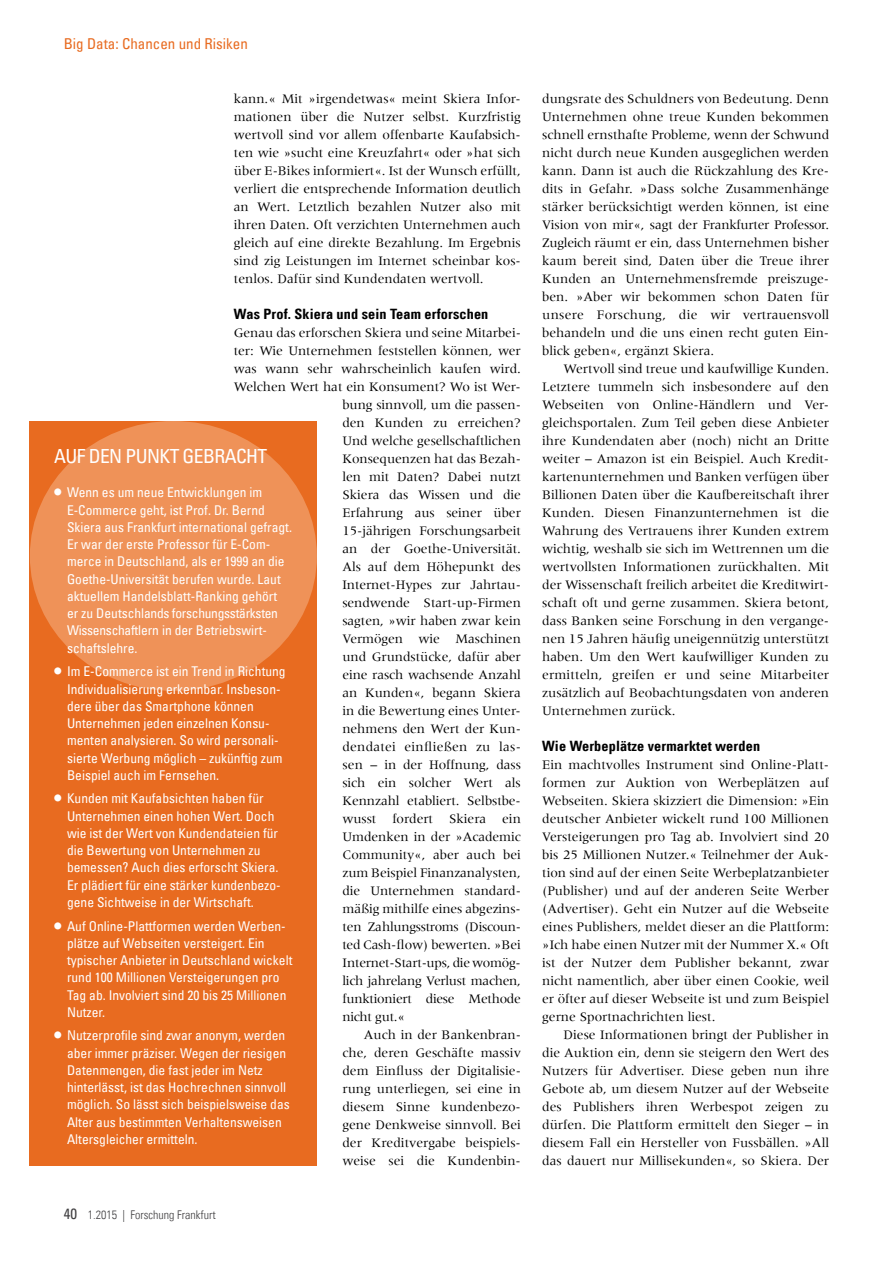
<style>
.page{position:relative;width:893px;height:1263px;background:#fff}
.page>*{position:absolute;margin:0;border:0;box-sizing:border-box;transform-origin:0 0}
.t1{font:condensed 19.5px "Univers Com 57";letter-spacing:-.03em;color:#fff}
.t2{font:condensed 15px "Univers Com 57";color:#e86b20}
.t3{font:14.25px "Univers Com 67 Bold Cond";letter-spacing:.01em;color:#000}
.t4{font:13.5px/18px "Meridien";letter-spacing:-.005em;color:#000;text-align:justify}
.t5{font:condensed 13.5px/17.2px "Univers Com 57";color:#fff}
.t6{font:13.5px "Meridien";letter-spacing:-.025em;color:#000}
.t7{font:13.5px "Meridien";letter-spacing:.02em;color:#000}
.t8{font:12px "Univers Com 47 Light Cond";color:#414042}
.s1{font-size:22.5px}
.s2{font-family:"Univers Com 57";font-stretch:condensed;font-size:15px}
</style>
<div class="page">
<div style="left:30px;top:421px;width:287px;height:744px;background:#e86b20"></div>
<div style="left:30px;top:421px;width:287px;height:270px;background:#ef9258;border-radius:50%"></div>
<p class="t2" style="left:64px;top:34px;width:186px">Big Data: Chancen und Risiken</p>
<p class="t4" style="left:234px;top:90px;width:289px">kann.« Mit »irgendetwas« meint Skiera Infor&shy;mationen über die Nutzer selbst. Kurzfristig wertvoll sind vor allem offenbarte Kaufabsich&shy;ten wie »sucht eine Kreuzfahrt« oder »hat sich über E-Bikes informiert«. Ist der Wunsch erfüllt, verliert die entsprechende Information deutlich an Wert. Letztlich bezahlen Nutzer also mit ihren Daten. Oft verzichten Unternehmen auch gleich auf eine direkte Bezahlung. Im Ergebnis sind zig Leistungen im Internet scheinbar kos&shy;tenlos. Dafür sind Kundendaten wertvoll.</p>
<p class="t3" style="left:234px;top:305px;width:256px">Was Prof. Skiera und sein Team erforschen</p>
<p class="t4" style="left:234px;top:324px;width:289px">Genau das erforschen Skiera und seine Mitarbei-</p>
<p class="t4" style="left:234px;top:342px;width:289px">ter: Wie Unternehmen feststellen können, wer</p>
<p class="t4" style="left:234px;top:360px;width:288px">was wann sehr wahrscheinlich kaufen wird.</p>
<p class="t4" style="left:234px;top:378px;width:289px">Welchen Wert hat ein Konsument? Wo ist Wer-</p>
<p class="t4" style="left:342px;top:396px;width:180px">bung sinnvoll, um die passen-</p>
<p class="t4" style="left:342px;top:414px;width:180px">den Kunden zu erreichen?</p>
<p class="t4" style="left:342px;top:432px;width:180px">Und welche gesellschaftlichen</p>
<p class="t4" style="left:342px;top:450px;width:180px">Konsequenzen hat das Bezah-</p>
<p class="t4" style="left:342px;top:468px;width:180px">len mit Daten? Dabei nutzt</p>
<p class="t4" style="left:342px;top:486px;width:180px">Skiera das Wissen und die</p>
<p class="t4" style="left:342px;top:504px;width:180px">Erfahrung aus seiner über</p>
<p class="t4" style="left:342px;top:522px;width:180px">15-jährigen Forschungsarbeit</p>
<p class="t4" style="left:342px;top:540px;width:180px">an der Goethe-Universität.</p>
<p class="t4" style="left:342px;top:558px;width:180px">Als auf dem Höhepunkt des</p>
<p class="t4" style="left:342px;top:576px;width:180px">Internet-Hypes zur Jahrtau-</p>
<p class="t4" style="left:342px;top:594px;width:180px">sendwende Start-up-Firmen</p>
<p class="t4" style="left:342px;top:612px;width:180px">sagten, »wir haben zwar kein</p>
<p class="t4" style="left:342px;top:630px;width:180px">Vermögen wie Maschinen</p>
<p class="t4" style="left:342px;top:648px;width:180px">und Grundstücke, dafür aber</p>
<p class="t4" style="left:342px;top:666px;width:180px">eine rasch wachsende Anzahl</p>
<p class="t4" style="left:342px;top:684px;width:180px">an Kunden«, begann Skiera</p>
<p class="t4" style="left:342px;top:702px;width:180px">in die Bewertung eines Unter-</p>
<p class="t4" style="left:342px;top:720px;width:180px">nehmens den Wert der Kun-</p>
<p class="t7" style="left:342px;top:739px;width:180px">dendatei einfließen zu las-</p>
<p class="t4" style="left:342px;top:756px;width:180px">sen – in der Hoffnung, dass</p>
<p class="t4" style="left:342px;top:774px;width:180px">sich ein solcher Wert als</p>
<p class="t4" style="left:342px;top:792px;width:180px">Kennzahl etabliert. Selbstbe-</p>
<p class="t4" style="left:342px;top:810px;width:180px">wusst fordert Skiera ein</p>
<p class="t4" style="left:342px;top:828px;width:180px">Umdenken in der »Academic</p>
<p class="t4" style="left:342px;top:846px;width:180px">Community«, aber auch bei</p>
<p class="t4" style="left:342px;top:864px;width:180px">zum Beispiel Finanzanalysten,</p>
<p class="t4" style="left:342px;top:882px;width:180px">die Unternehmen standard-</p>
<p class="t4" style="left:342px;top:900px;width:180px">mäßig mithilfe eines abgezins-</p>
<p class="t6" style="left:342px;top:919px;width:180px">ten Zahlungsstroms (Discoun-</p>
<p class="t4" style="left:342px;top:935px;width:180px">ted Cash-flow) bewerten. »Bei</p>
<p class="t4" style="left:342px;top:953px;width:180px">Internet-Start-ups, die womög-</p>
<p class="t4" style="left:342px;top:971px;width:180px">lich jahrelang Verlust machen,</p>
<p class="t4" style="left:342px;top:989px;width:180px">funktioniert diese Methode</p>
<p class="t4" style="left:342px;top:1007px;width:64px">nicht gut.«</p>
<p class="t4" style="left:364px;top:1025px;width:159px">Auch in der Bankenbran-</p>
<p class="t4" style="left:342px;top:1043px;width:180px">che, deren Geschäfte massiv</p>
<p class="t4" style="left:342px;top:1061px;width:180px">dem Einfluss der Digitalisie-</p>
<p class="t4" style="left:342px;top:1079px;width:180px">rung unterliegen, sei eine in</p>
<p class="t4" style="left:342px;top:1097px;width:180px">diesem Sinne kundenbezo-</p>
<p class="t4" style="left:342px;top:1115px;width:180px">gene Denkweise sinnvoll. Bei</p>
<p class="t4" style="left:342px;top:1133px;width:180px">der Kreditvergabe beispiels-</p>
<p class="t4" style="left:342px;top:1151px;width:180px">weise sei die Kundenbin-</p>
<h1 class="t1" style="left:54px;top:444px;width:215px">AUF DEN PUNKT GEBRACHT</h1>
<p class="t5" style="left:67px;top:484px;width:226px;text-indent:-13px"><span class="s1">•</span> Wenn es um neue Entwicklungen im E-Commerce geht, ist Prof. Dr. Bernd Skiera aus Frankfurt international gefragt.<br>Er war der erste Professor für E-Com&shy;merce in Deutschland, als er 1999 an die Goethe-Universität berufen wurde. Laut aktuellem Handelsblatt-Ranking gehört<br>er zu Deutschlands forschungsstärksten Wissenschaftlern in der Betriebswirt&shy;schaftslehre.</p>
<p class="t5" style="left:67px;top:663px;width:220px;text-indent:-13px"><span class="s1">•</span> Im E-Commerce ist ein Trend in Richtung Individualisierung erkennbar. Insbeson&shy;dere über das Smartphone können Unternehmen jeden einzelnen Konsu&shy;menten analysieren. So wird personali&shy;sierte Werbung möglich – zukünftig zum Beispiel auch im Fernsehen.</p>
<p class="t5" style="left:67px;top:790px;width:215px;text-indent:-13px"><span class="s1">•</span> Kunden mit Kaufabsichten haben für Unternehmen einen hohen Wert. Doch wie ist der Wert von Kundendateien für die Bewertung von Unternehmen zu bemessen? Auch dies erforscht Skiera.<br>Er plädiert für eine stärker kundenbezo&shy;gene Sichtweise in der Wirtschaft.</p>
<p class="t5" style="left:67px;top:917px;width:227px;text-indent:-13px"><span class="s1">•</span> Auf Online-Plattformen werden Werben&shy;plätze auf Webseiten versteigert. Ein typischer Anbieter in Deutschland wickelt rund 100 Millionen Versteigerungen pro Tag ab. Involviert sind 20 bis 25 Millionen Nutzer.</p>
<p class="t5" style="left:67px;top:1027px;width:224px;text-indent:-13px"><span class="s1">•</span> Nutzerprofile sind zwar anonym, werden aber immer präziser. Wegen der riesigen Datenmengen, die fast jeder im Netz hinterlässt, ist das Hochrechnen sinnvoll möglich. So lässt sich beispielsweise das Alter aus bestimmten Verhaltensweisen Altersgleicher ermitteln.</p>
<p class="t8" style="left:64px;top:1208px;width:153px"><span class="s2">40</span> 1.2015 | Forschung Frankfurt</p>
<p class="t4" style="left:542px;top:89px;width:289px">dungsrate des Schuldners von Bedeutung. Denn Unternehmen ohne treue Kunden bekommen schnell ernsthafte Probleme, wenn der Schwund nicht durch neue Kunden ausgeglichen werden kann. Dann ist auch die Rückzahlung des Kre&shy;dits in Gefahr. »Dass solche Zusammenhänge stärker berücksichtigt werden können, ist eine Vision von mir«, sagt der Frankfurter Professor.<br>Zugleich räumt er ein, dass Unternehmen bisher kaum bereit sind, Daten über die Treue ihrer Kunden an Unternehmensfremde preiszuge&shy;ben. »Aber wir bekommen schon Daten für unsere Forschung, die wir vertrauensvoll behandeln und die uns einen recht guten Ein&shy;blick geben«, ergänzt Skiera.</p>
<p class="t4" style="left:542px;top:359px;width:289px;text-indent:21px">Wertvoll sind treue und kaufwillige Kunden.<br>Letztere tummeln sich insbesondere auf den Webseiten von Online-Händlern und Ver&shy;gleichsportalen. Zum Teil geben diese Anbieter ihre Kundendaten aber (noch) nicht an Dritte weiter – Amazon ist ein Beispiel. Auch Kredit&shy;kartenunternehmen und Banken verfügen über Billionen Daten über die Kaufbereitschaft ihrer Kunden. Diesen Finanzunternehmen ist die Wahrung des Vertrauens ihrer Kunden extrem wichtig, weshalb sie sich im Wettrennen um die wertvollsten Informationen zurückhalten. Mit der Wissenschaft freilich arbeitet die Kreditwirt&shy;schaft oft und gerne zusammen. Skiera betont, dass Banken seine Forschung in den vergange&shy;nen 15 Jahren häufig uneigennützig unterstützt haben. Um den Wert kaufwilliger Kunden zu ermitteln, greifen er und seine Mitarbeiter zusätzlich auf Beobachtungsdaten von anderen Unternehmen zurück.</p>
<p class="t3" style="left:542px;top:737px;width:219px">Wie Werbeplätze vermarktet werden</p>
<p class="t4" style="left:542px;top:756px;width:289px">Ein machtvolles Instrument sind Online-Platt&shy;formen zur Auktion von Werbeplätzen auf Webseiten. Skiera skizziert die Dimension: »Ein deutscher Anbieter wickelt rund 100 Millionen Versteigerungen pro Tag ab. Involviert sind 20 bis 25 Millionen Nutzer.« Teilnehmer der Auk&shy;tion sind auf der einen Seite Werbeplatzanbieter (Publisher) und auf der anderen Seite Werber (Advertiser). Geht ein Nutzer auf die Webseite eines Publishers, meldet dieser an die Plattform: »Ich habe einen Nutzer mit der Nummer X.« Oft ist der Nutzer dem Publisher bekannt, zwar nicht namentlich, aber über einen Cookie, weil er öfter auf dieser Webseite ist und zum Beispiel gerne Sportnachrichten liest.</p>
<p class="t4" style="left:542px;top:1026px;width:289px;text-indent:21px">Diese Informationen bringt der Publisher in die Auktion ein, denn sie steigern den Wert des Nutzers für Advertiser. Diese geben nun ihre Gebote ab, um diesem Nutzer auf der Webseite des Publishers ihren Werbespot zeigen zu dürfen. Die Plattform ermittelt den Sieger – in diesem Fall ein Hersteller von Fussbällen. »All das dauert nur Millisekunden«, so Skiera. Der</p>
</div>
